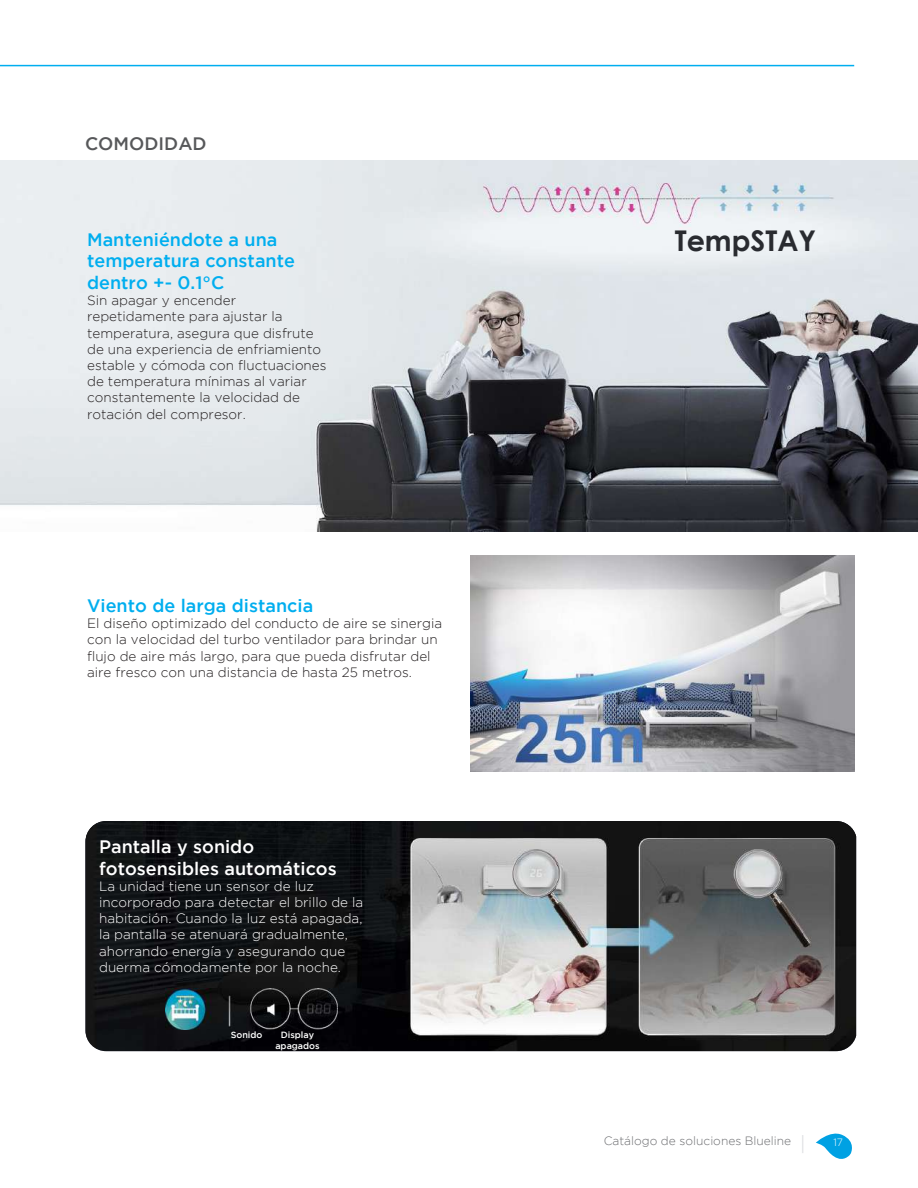
<style>
.page{position:relative;width:918px;height:1188px;background:#fff}
.page>*{position:absolute;margin:0;border:0;box-sizing:border-box;transform-origin:0 0}
.t1{font:700 28.5px "Century Gothic";color:#292b30}
.t2{font:500 18px/21.6px "Gotham";color:#00aeef}
.t3{font:500 18px/21.6px "Gotham";color:#fff}
.t4{font:500 18px "Gotham";color:#57585a}
.t5{font:300 13.5px/16.2px "Gotham";color:#231f20}
.t6{font:300 13.5px/16.2px "Gotham";color:#fff}
.t7{font:300 12px "Gotham";color:#6c6d70}
.t8{font:300 10.5px "Gotham";color:#fff}
.t9{font:500 9px/10.8px "Gotham";color:#fff;text-align:center}
</style>
<div class="page">
<svg style="left:816px;top:1133px;width:36px;height:26px"></svg>
<svg style="left:802px;top:1135px;width:1px;height:18px"></svg>
<hr style="left:0;top:65px;width:854px;height:1px;background:#00aeef">
<img style="left:0;top:160px;width:918px;height:372px">
<img style="left:470px;top:555px;width:384px;height:216px">
<img style="left:85px;top:821px;width:771px;height:230px">
<img style="left:165px;top:989px;width:173px;height:41px">
<h2 class="t4" style="left:85px;top:133px;width:123px">COMODIDAD</h2>
<h2 class="t2" style="left:87px;top:228px;width:192px">Manteniéndote a una</h2>
<h1 class="t1" style="left:675px;top:219px;width:143px">TempSTAY</h1>
<h2 class="t2" style="left:87px;top:250px;width:209px">temperatura constante dentro +- 0.1°C</h2>
<p class="t5" style="left:87px;top:292px;width:241px">Sin apagar y encender repetidamente para ajustar la temperatura, asegura que disfrute de una experiencia de enfriamiento estable y cómoda con fluctuaciones de temperatura mínimas al variar constantemente la velocidad de rotación del compresor.</p>
<h2 class="t2" style="left:87px;top:594px;width:228px">Viento de larga distancia</h2>
<p class="t5" style="left:87px;top:615px;width:357px">El diseño optimizado del conducto de aire se sinergia con la velocidad del turbo ventilador para brindar un flujo de aire más largo, para que pueda disfrutar del aire fresco con una distancia de hasta 25 metros.</p>
<h2 class="t3" style="left:99px;top:835px;width:239px">Pantalla y sonido fotosensibles automáticos</h2>
<p class="t6" style="left:99px;top:878px;width:266px">La unidad tiene un sensor de luz incorporado para detectar el brillo de la habitación. Cuando la luz está apagada, la pantalla se atenuará gradualmente, ahorrando energía y asegurando que duerma cómodamente por la noche.</p>
<p class="t9" style="left:231px;top:1029px;width:33px">Sonido</p>
<p class="t9" style="left:275px;top:1029px;width:46px">Display apagados</p>
<p class="t7" style="left:604px;top:1134px;width:189px">Catálogo de soluciones Blueline</p>
<p class="t8" style="left:833px;top:1137px;width:11px">17</p>
</div>
